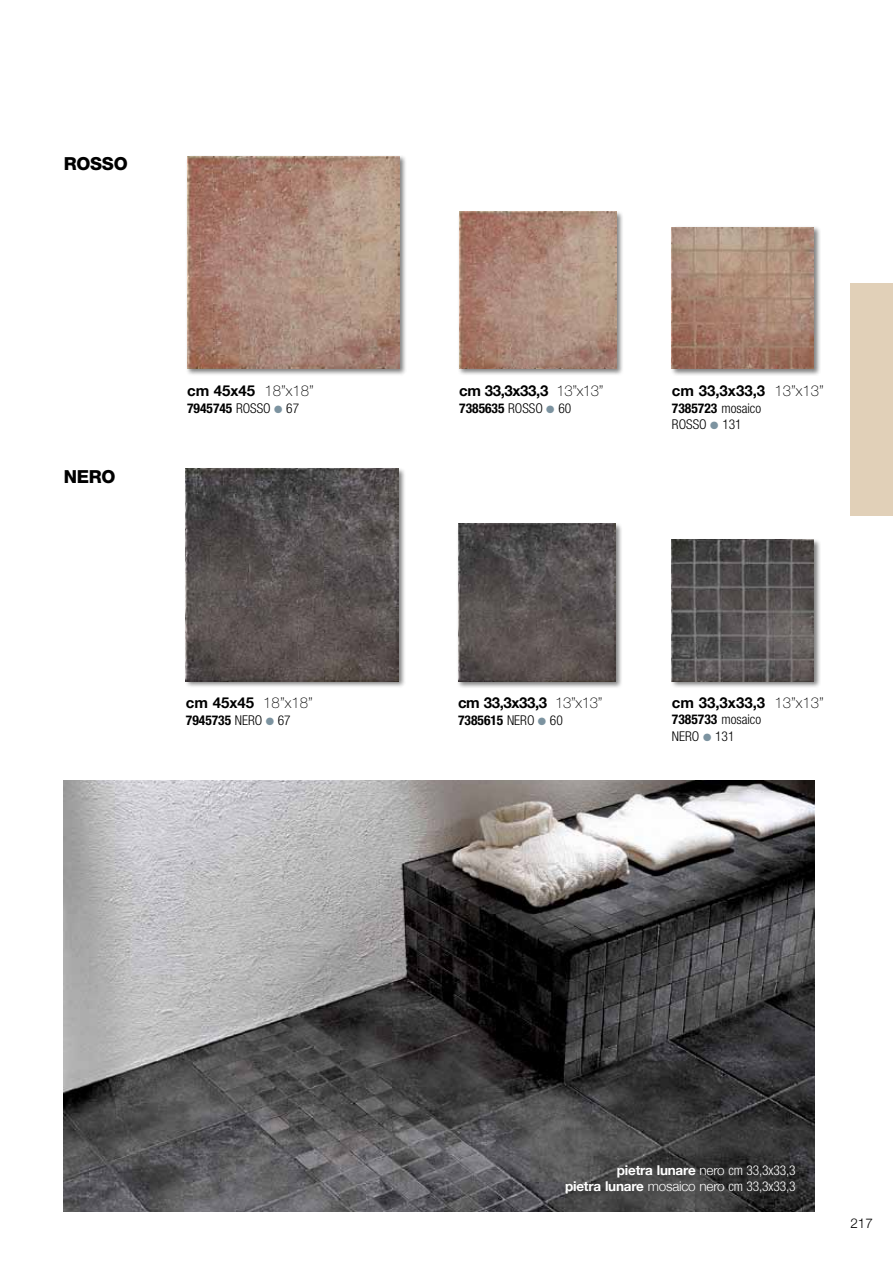
<style>
.page{position:relative;width:893px;height:1263px;background:#fff}
.page>*{position:absolute;margin:0;border:0;box-sizing:border-box;transform-origin:0 0}
.t1{font:800 18px "Helvetica Neue";letter-spacing:-.015em;color:#000}
.t2{font:700 15px "Helvetica Neue";color:#000}
.t3{font:700 13.5px/16.2px "Helvetica Neue";color:#fff;text-align:right}
.t4{font:700 condensed 13.5px "Helvetica Neue";color:#000}
.t5{font:300 condensed 13.5px/16.5px "Helvetica Neue";color:#000}
.t6{font:300 13.5px "Helvetica Neue";color:#000}
.s1{font-weight:100}
.s2{font-weight:300}
.s3{font-weight:700}
.s4{font-weight:300;font-stretch:condensed}
</style>
<div class="page">
<div style="left:850px;top:283px;width:43px;height:232px;background:#e1d0b8"></div>
<div style="left:185px;top:155px;width:222px;height:222px;background:#000;opacity:.5"></div>
<img style="left:187px;top:156px;width:213px;height:213px">
<div style="left:458px;top:210px;width:166px;height:166px;background:#000;opacity:.5"></div>
<img style="left:459px;top:212px;width:158px;height:157px">
<div style="left:184px;top:467px;width:222px;height:222px;background:#000;opacity:.5"></div>
<img style="left:186px;top:468px;width:213px;height:213px">
<div style="left:456px;top:522px;width:167px;height:166px;background:#000;opacity:.5"></div>
<img style="left:458px;top:524px;width:157px;height:157px">
<div style="left:670px;top:226px;width:151px;height:150px;background:#000;opacity:.5"></div>
<img style="left:672px;top:227px;width:142px;height:142px">
<div style="left:670px;top:538px;width:151px;height:150px;background:#000;opacity:.5"></div>
<img style="left:672px;top:539px;width:142px;height:142px">
<img style="left:64px;top:781px;width:750px;height:431px">
<p class="t1" style="left:64px;top:153px;width:65px">ROSSO</p>
<p class="t1" style="left:64px;top:466px;width:53px">NERO</p>
<p class="t2" style="left:187px;top:382px;width:128px">cm 45x45 <span class="s1">18”x18”</span></p>
<p class="t4" style="left:187px;top:400px;width:114px">7945745 <span class="s2">ROSSO 67</span></p>
<p class="t2" style="left:186px;top:694px;width:128px">cm 45x45 <span class="s1">18”x18”</span></p>
<p class="t4" style="left:186px;top:712px;width:106px">7945735 <span class="s2">NERO 67</span></p>
<p class="t2" style="left:459px;top:382px;width:146px">cm 33,3x33,3 <span class="s1">13”x13”</span></p>
<p class="t4" style="left:459px;top:400px;width:114px">7385635 <span class="s2">ROSSO 60</span></p>
<p class="t2" style="left:672px;top:382px;width:153px">cm 33,3x33,3 <span class="s1">13”x13”</span></p>
<p class="t5" style="left:672px;top:400px;width:91px"><span class="s3">7385723</span> MOSAICO<br>ROSSO 131</p>
<p class="t2" style="left:458px;top:694px;width:146px">cm 33,3x33,3 <span class="s1">13”x13”</span></p>
<p class="t4" style="left:458px;top:712px;width:106px">7385615 <span class="s2">NERO 60</span></p>
<p class="t2" style="left:672px;top:693px;width:153px">cm 33,3x33,3 <span class="s1">13”x13”</span></p>
<p class="t5" style="left:672px;top:711px;width:91px"><span class="s3">7385733</span> MOSAICO<br>NERO 131</p>
<p class="t3" style="left:565px;top:1161px;width:232px">pietra lunare <span class="s2">nero</span> <span class="s4">CM 33,3X33,3<br></span>pietra lunare <span class="s2">mosaico nero</span> <span class="s4">CM 33,3X33,3</span></p>
<p class="t6" style="left:850px;top:1214px;width:24px">217</p>
</div>
